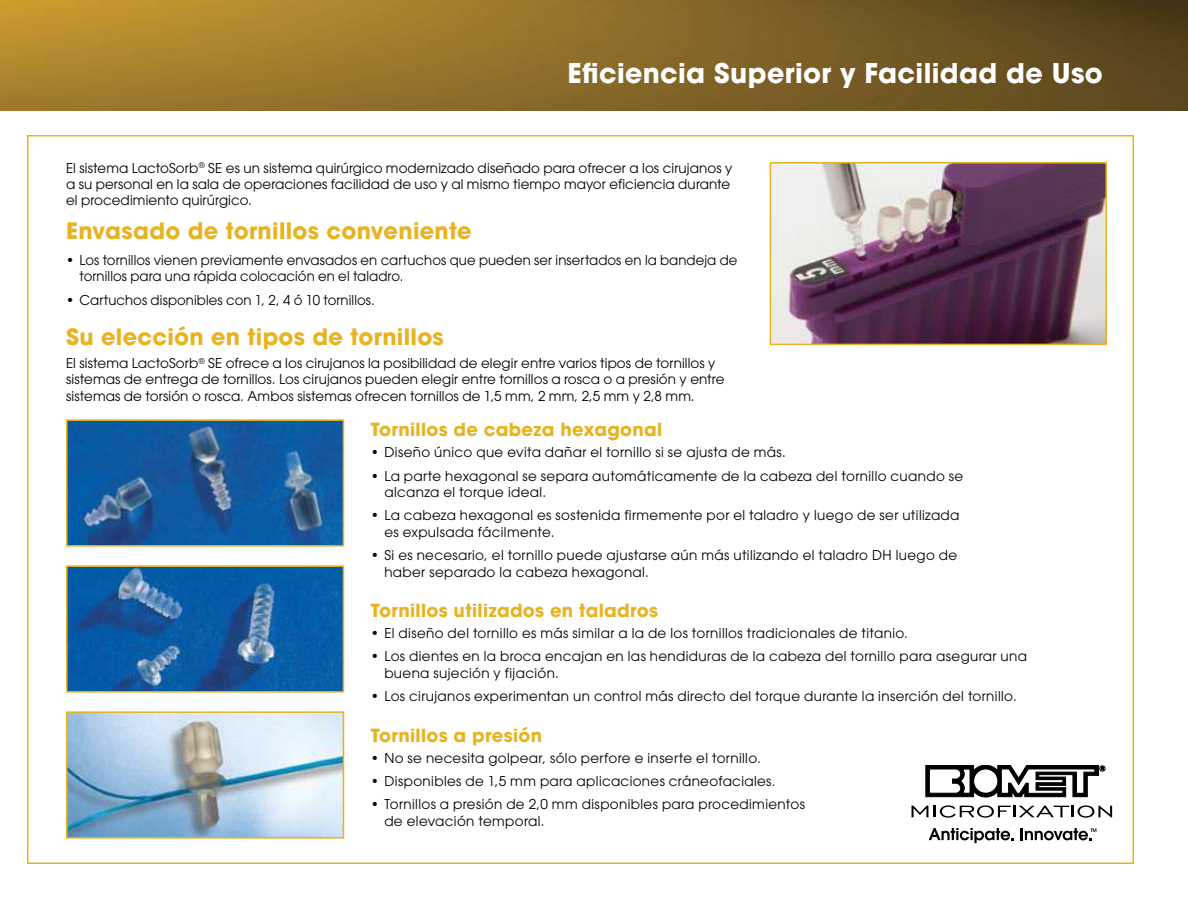
<style>
.page{position:relative;width:1188px;height:918px;background:#fff}
.page>*{position:absolute;margin:0;border:0;box-sizing:border-box;transform-origin:0 0}
.t1{font:700 27px "Avant Garde";letter-spacing:.015em;color:#fff}
.t2{font:700 22.5px "Avant Garde";letter-spacing:.015em;color:#e8b321}
.t3{font:700 18px "Avant Garde";letter-spacing:.015em;color:#e8b321}
.t4{font:13.5px/16.5px "Avant Garde";letter-spacing:.015em;color:#000}
</style>
<div class="page">
<img style="left:0;top:0;width:1188px;height:110px">
<svg style="left:926px;top:765px;width:179px;height:32px"></svg>
<svg style="left:912px;top:806px;width:16px;height:11px"></svg>
<svg style="left:934px;top:805px;width:178px;height:13px"></svg>
<svg style="left:929px;top:828px;width:85px;height:15px"></svg>
<svg style="left:1021px;top:828px;width:75px;height:12px"></svg>
<img style="left:69px;top:714px;width:272px;height:122px">
<div style="left:66px;top:711px;width:278px;height:128px;border:2px solid #e8b321"></div>
<img style="left:69px;top:568px;width:272px;height:122px">
<div style="left:66px;top:565px;width:278px;height:128px;border:2px solid #e8b321"></div>
<img style="left:69px;top:422px;width:272px;height:122px">
<div style="left:66px;top:419px;width:278px;height:128px;border:2px solid #e8b321"></div>
<img style="left:773px;top:165px;width:331px;height:177px">
<div style="left:770px;top:162px;width:337px;height:183px;border:2px solid #e8b321"></div>
<h1 class="t1" style="left:567px;top:55px;width:537px">Eficiencia Superior y Facilidad de Uso</h1>
<p class="t4" style="left:66px;top:159px;width:668px">El sistema LactoSorb<sup>®</sup> SE es un sistema quirúrgico modernizado diseñado para ofrecer a los cirujanos y a su personal en la sala de operaciones facilidad de uso y al mismo tiempo mayor eficiencia durante el procedimiento quirúrgico.</p>
<h2 class="t2" style="left:66px;top:216px;width:407px">Envasado de tornillos conveniente</h2>
<p class="t4" style="left:80px;top:252px;width:659px;text-indent:-14px">• Los tornillos vienen previamente envasados en cartuchos que pueden ser insertados en la bandeja de tornillos para una rápida colocación en el taladro.</p>
<p class="t4" style="left:66px;top:291px;width:310px">• Cartuchos disponibles con 1, 2, 4 ó 10 tornillos.</p>
<h2 class="t2" style="left:66px;top:322px;width:379px">Su elección en tipos de tornillos</h2>
<p class="t4" style="left:66px;top:355px;width:660px">El sistema LactoSorb<sup>®</sup> SE ofrece a los cirujanos la posibilidad de elegir entre varios tipos de tornillos y sistemas de entrega de tornillos. Los cirujanos pueden elegir entre tornillos a rosca o a presión y entre sistemas de torsión o rosca. Ambos sistemas ofrecen tornillos de 1,5 mm, 2 mm, 2,5 mm y 2,8 mm.</p>
<h3 class="t3" style="left:371px;top:418px;width:293px">Tornillos de cabeza hexagonal</h3>
<p class="t4" style="left:371px;top:444px;width:417px">• Diseño único que evita dañar el tornillo si se ajusta de más.</p>
<p class="t4" style="left:384px;top:467px;width:580px;text-indent:-14px">• La parte hexagonal se separa automáticamente de la cabeza del tornillo cuando se alcanza el torque ideal.</p>
<p class="t4" style="left:384px;top:507px;width:577px;text-indent:-14px">• La cabeza hexagonal es sostenida firmemente por el taladro y luego de ser utilizada es expulsada fácilmente.</p>
<p class="t4" style="left:384px;top:547px;width:574px;text-indent:-14px">• Si es necesario, el tornillo puede ajustarse aún más utilizando el taladro DH luego de haber separado la cabeza hexagonal.</p>
<h3 class="t3" style="left:371px;top:599px;width:289px">Tornillos utilizados en taladros</h3>
<p class="t4" style="left:371px;top:625px;width:539px">• El diseño del tornillo es más similar a la de los tornillos tradicionales de titanio.</p>
<p class="t4" style="left:384px;top:648px;width:644px;text-indent:-14px">• Los dientes en la broca encajan en las hendiduras de la cabeza del tornillo para asegurar una buena sujeción y fijación.</p>
<p class="t4" style="left:371px;top:688px;width:647px">• Los cirujanos experimentan un control más directo del torque durante la inserción del tornillo.</p>
<h3 class="t3" style="left:371px;top:723px;width:173px">Tornillos a presión</h3>
<p class="t4" style="left:371px;top:749px;width:392px">• No se necesita golpear, sólo perfore e inserte el tornillo.</p>
<p class="t4" style="left:371px;top:773px;width:406px">• Disponibles de 1,5 mm para aplicaciones cráneofaciales.</p>
<p class="t4" style="left:384px;top:796px;width:422px;text-indent:-14px">• Tornillos a presión de 2,0 mm disponibles para procedimientos de elevación temporal.</p>
</div>
